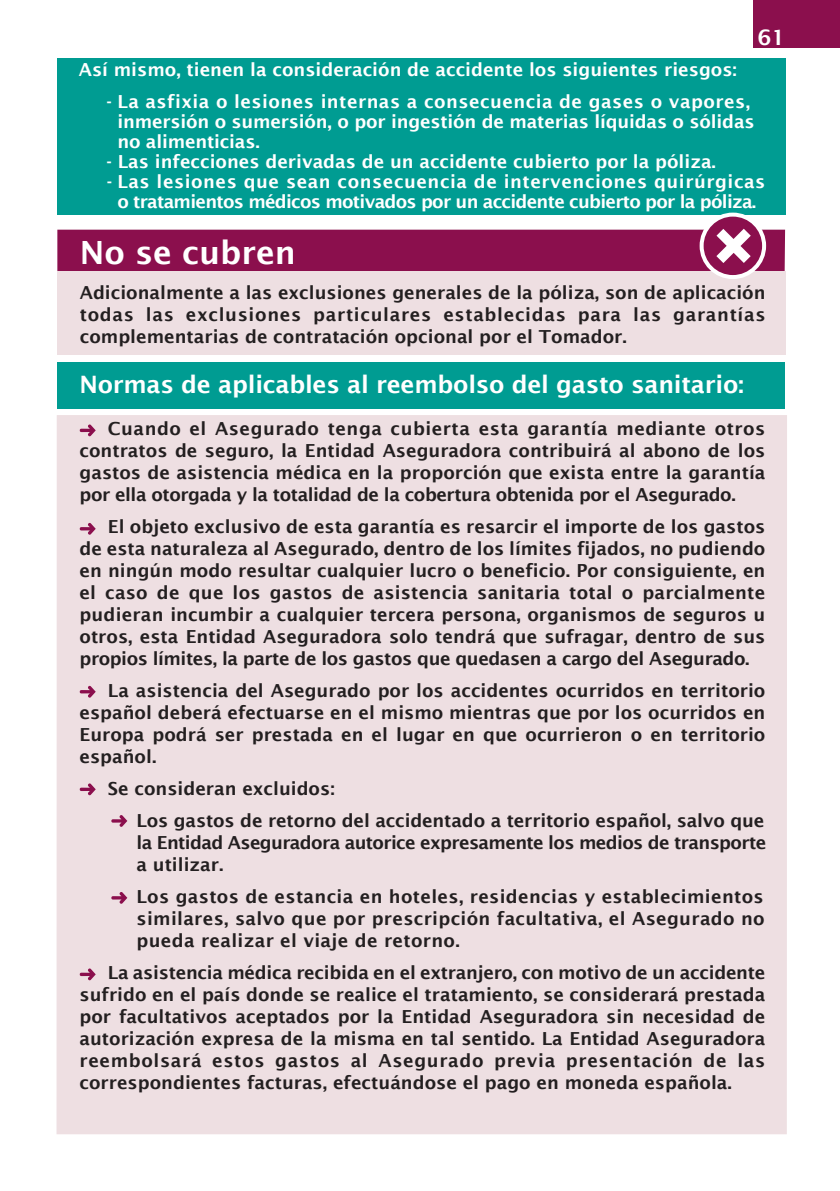
<style>
.page{position:relative;width:840px;height:1191px;background:#fff}
.page>*{position:absolute;margin:0;border:0;box-sizing:border-box;transform-origin:0 0}
.t1{font:600 32px "Lucida Sans";color:#fff}
.t2{font:600 24px "Lucida Sans";letter-spacing:-.01em;color:#fff}
.t3{font:600 21.4px "Lucida Sans";color:#fff}
.t4{font:600 18px/22px "Lucida Sans";color:#231f20;text-align:justify}
.t5{font:600 18px/20px "Lucida Sans";color:#fff}
.t6{font:600 18px/20px "Lucida Sans";letter-spacing:-.04em;color:#fff;text-align:center}
.t7{font:600 18px/22px "Lucida Sans";letter-spacing:-.035em;color:#231f20}
</style>
<div class="page">
<div style="left:58px;top:58px;width:727px;height:156px;background:#009c92"></div>
<div style="left:57px;top:271px;width:727px;height:84px;background:#eedfe2"></div>
<svg style="left:701px;top:215px;width:62px;height:62px"></svg>
<div style="left:699px;top:213px;width:66px;height:66px;border:4px solid #fff;border-radius:50%"></div>
<svg style="left:57px;top:229px;width:727px;height:47px;background:#9a2f64"></svg>
<div style="left:753px;top:0;width:86px;height:48px;background:#8b0f4d"></div>
<div style="left:57px;top:362px;width:727px;height:46px;background:#009c92"></div>
<div style="left:56px;top:415px;width:730px;height:719px;background:#eedfe2"></div>
<svg style="left:80px;top:424px;width:16px;height:12px"></svg>
<svg style="left:80px;top:523px;width:16px;height:12px"></svg>
<svg style="left:80px;top:686px;width:16px;height:11px"></svg>
<svg style="left:80px;top:783px;width:16px;height:12px"></svg>
<svg style="left:80px;top:968px;width:16px;height:12px"></svg>
<svg style="left:111px;top:815px;width:16px;height:12px"></svg>
<svg style="left:111px;top:892px;width:16px;height:11px"></svg>
<p class="t3" style="left:757px;top:26px;width:29px">61</p>
<p class="t5" style="left:79px;top:60px;width:659px">Así mismo, tienen la consideración de accidente los siguientes riesgos:</p>
<p class="t5" style="left:117px;top:92px;width:638px;text-indent:-11px">- La asfixia o lesiones internas a consecuencia de gases o vapores, inmersión o sumersión, o por ingestión de materias líquidas o sólidas no alimenticias.</p>
<p class="t5" style="left:107px;top:152px;width:610px">- Las infecciones derivadas de un accidente cubierto por la póliza.</p>
<p class="t6" style="left:107px;top:172px;width:660px">- Las lesiones que sean consecuencia de intervenciones quirúrgicas o tratamientos médicos motivados por un accidente cubierto por la póliza.</p>
<h1 class="t1" style="left:80px;top:234px;width:217px">No se cubren</h1>
<p class="t4" style="left:80px;top:281px;width:687px">Adicionalmente a las exclusiones generales de la póliza, son de aplicación todas las exclusiones particulares establecidas para las garantías complementarias de contratación opcional por el Tomador.</p>
<h2 class="t2" style="left:79px;top:371px;width:665px">Normas de aplicables al reembolso del gasto sanitario:</h2>
<p class="t4" style="left:79px;top:417px;width:687px;text-indent:28px">Cuando el Asegurado tenga cubierta esta garantía mediante otros contratos de seguro, la Entidad Aseguradora contribuirá al abono de los gastos de asistencia médica en la proporción que exista entre la garantía por ella otorgada y la totalidad de la cobertura obtenida por el Asegurado.</p>
<p class="t4" style="left:79px;top:515px;width:687px;text-indent:28px">El objeto exclusivo de esta garantía es resarcir el importe de los gastos de esta naturaleza al Asegurado, dentro de los límites fijados, no pudiendo en ningún modo resultar cualquier lucro o beneficio. Por consiguiente, en el caso de que los gastos de asistencia sanitaria total o parcialmente pudieran incumbir a cualquier tercera persona, organismos de seguros u otros, esta Entidad Aseguradora solo tendrá que sufragar, dentro de sus propios límites, la parte de los gastos que quedasen a cargo del Asegurado.</p>
<p class="t4" style="left:79px;top:679px;width:687px;text-indent:28px">La asistencia del Asegurado por los accidentes ocurridos en territorio español deberá efectuarse en el mismo mientras que por los ocurridos en Europa podrá ser prestada en el lugar en que ocurrieron o en territorio español.</p>
<p class="t4" style="left:136px;top:772px;width:629px;line-height:32px;text-indent:-29px">Se consideran excluidos:<br>Los gastos de retorno del accidentado a territorio español, salvo que</p>
<p class="t7" style="left:136px;top:831px;width:631px">la Entidad Aseguradora autorice expresamente los medios de transporte a utilizar.</p>
<p class="t4" style="left:136px;top:885px;width:629px">Los gastos de estancia en hoteles, residencias y establecimientos similares, salvo que por prescripción facultativa, el Asegurado no pueda realizar el viaje de retorno.</p>
<p class="t4" style="left:79px;top:961px;width:687px;text-indent:28px">La asistencia médica recibida en el extranjero, con motivo de un accidente sufrido en el país donde se realice el tratamiento, se considerará prestada por facultativos aceptados por la Entidad Aseguradora sin necesidad de autorización expresa de la misma en tal sentido. La Entidad Aseguradora reembolsará estos gastos al Asegurado previa presentación de las correspondientes facturas, efectuándose el pago en moneda española.</p>
</div>
